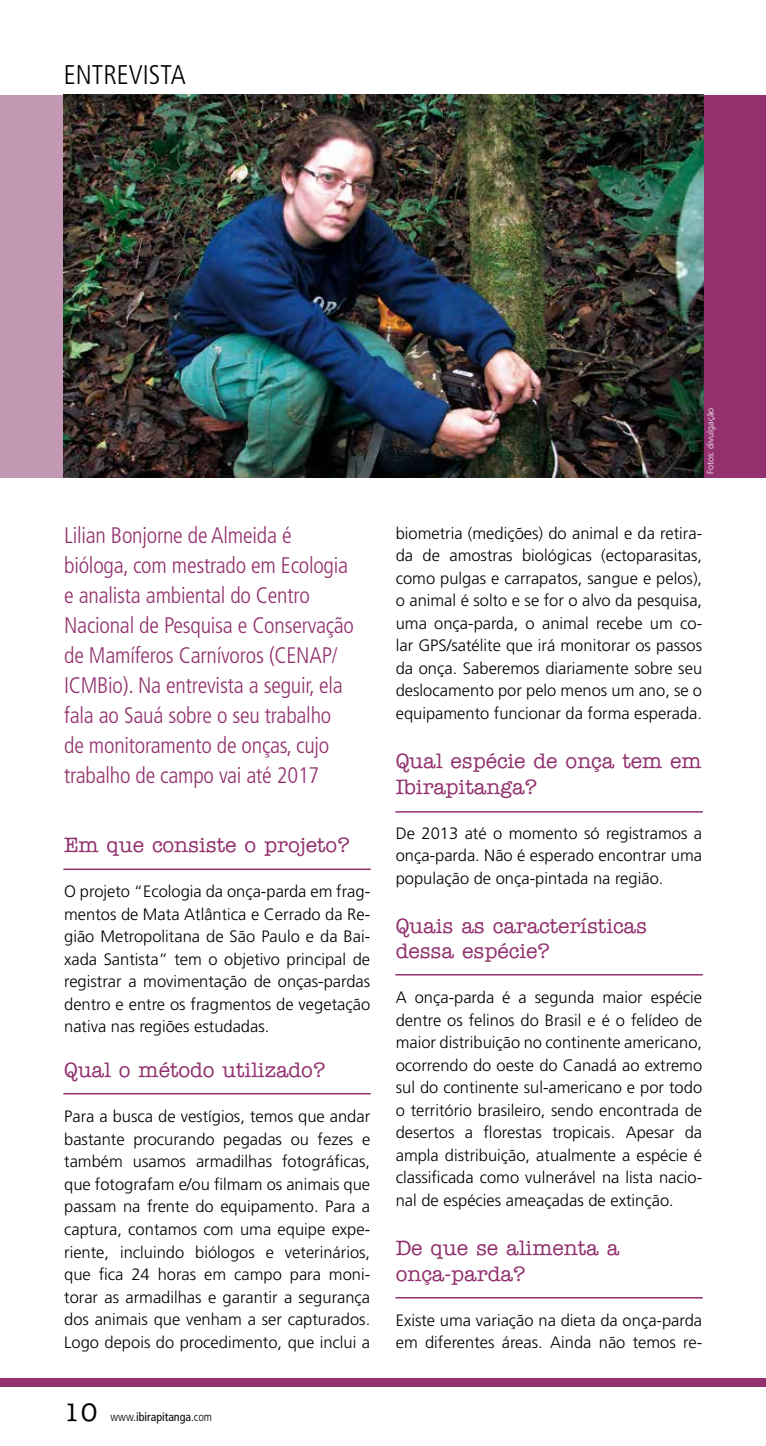
<style>
.page{position:relative;width:766px;height:1446px;background:#fff}
.page>*{position:absolute;margin:0;border:0;box-sizing:border-box;transform-origin:0 0}
.t1{font:300 condensed 27px "Frutiger LT Std";color:#000}
.t2{font:300 condensed 22.5px/30px "Frutiger LT Std";letter-spacing:-.01em;color:#92316e}
.t3{font:500 21px/25.5px "American Typewriter Std";color:#92316e}
.t4{font:300 16.5px/22.5px "Frutiger LT Std";color:#000;text-align:justify}
.t5{font:condensed 12px "Frutiger LT Std";color:#000}
.t6{font:300 9px "Frutiger LT Std";color:#fff}
.s1{font-family:"American Typewriter Std";font-weight:500;font-stretch:normal;font-size:25.5px}
.s2{font-weight:300}
</style>
<div class="page">
<div style="left:64px;top:95px;width:701px;height:382px;background:#92316e"></div>
<div style="left:0;top:1378px;width:765px;height:9px;background:#92316e"></div>
<div style="left:0;top:95px;width:64px;height:382px;background:#c398b2"></div>
<img style="left:64px;top:95px;width:639px;height:382px">
<hr style="left:64px;top:868px;width:306px;height:2px;background:#92316e">
<hr style="left:64px;top:1093px;width:306px;height:1px;background:#92316e">
<hr style="left:396px;top:1297px;width:306px;height:1px;background:#92316e">
<hr style="left:396px;top:811px;width:306px;height:1px;background:#92316e">
<hr style="left:396px;top:974px;width:306px;height:1px;background:#92316e">
<h1 class="t1" style="left:64px;top:59px;width:123px">Entrevista</h1>
<h2 class="t2" style="left:64px;top:521px;width:291px">Lilian Bonjorne de Almeida é bióloga, com mestrado em Ecologia e analista ambiental do Centro<br>Nacional de Pesquisa e Conservação de M amíferos Carnívoros (CENAP</h2>
<h2 class="t2" style="left:64px;top:641px;width:280px;text-indent:267px">/<br>ICMBio). Na entrevista a seguir, ela fala ao Sauá sobre o seu trabalho de monitoramento de onças, cujo trabalho de campo vai até 2017</h2>
<p class="t3" style="left:64px;top:833px;width:287px">Em que consiste o projeto?</p>
<p class="t4" style="left:64px;top:880px;width:307px">O projeto “Ecologia da onça-parda em frag&shy;mentos de Mata Atlântica e Cerrado da Re&shy;gião Metropolitana de São Paulo e da Bai&shy;xada Santista” tem o objetivo principal de registrar a movimentação de onças-pardas dentro e entre os fragmentos de vegetação nativa nas regiões estudadas.</p>
<p class="t3" style="left:64px;top:1058px;width:263px">Qual o método utilizado?</p>
<p class="t4" style="left:64px;top:1105px;width:307px">Para a busca de vestígios, temos que andar bastante procurando pegadas ou fezes e também usamos armadilhas fotográficas, que fotografam e/ou filmam os animais que passam na frente do equipamento. Para a captura, contamos com uma equipe expe&shy;riente, incluindo biólogos e veterinários, que fica 24 horas em campo para moni&shy;torar as armadilhas e garantir a segurança dos animais que venham a ser capturados.<br>Logo depois do procedimento, que inclui a</p>
<p class="t5" style="left:64px;top:1410px;width:150px"><span class="s1">10</span> <span class="s2">www.</span>ibirapitanga<span class="s2">.com</span></p>
<p class="t6" style="left:705px;top:474px;width:68px;rotate:-90deg">Fotos: divulgação</p>
<p class="t4" style="left:395px;top:522px;width:308px">biometria (medições) do animal e da retira&shy;da de amostras biológicas (ectoparasitas, como pulgas e carrapatos, sangue e pelos), o animal é solto e se for o alvo da pesquisa, uma onça-parda, o animal recebe um co&shy;lar GPS/satélite que irá monitorar os passos da onça. Saberemos diariamente sobre seu deslocamento por pelo menos um ano, se o equipamento funcionar da forma esperada.</p>
<p class="t3" style="left:395px;top:748px;width:307px">Qual espécie de onça tem em<br>Ibirapitanga?</p>
<p class="t4" style="left:395px;top:822px;width:308px">De 2013 até o momento só registramos a onça-parda. Não é esperado encontrar uma população de onça-pintada na região.</p>
<p class="t3" style="left:395px;top:913px;width:253px">Quais as características dessa espécie?</p>
<p class="t4" style="left:395px;top:986px;width:308px">A onça-parda é a segunda maior espécie dentre os felinos do Brasil e é o felídeo de maior distribuição no continente americano, ocorrendo do oeste do Canadá ao extremo sul do continente sul-americano e por todo o território brasileiro, sendo encontrada de desertos a florestas tropicais. Apesar da ampla distribuição, atualmente a espécie é classificada como vulnerável na lista nacio&shy;nal de espécies ameaçadas de extinção.</p>
<p class="t3" style="left:395px;top:1235px;width:225px">De que se alimenta a onça-parda?</p>
<p class="t4" style="left:395px;top:1309px;width:308px">Existe uma variação na dieta da onça-parda em diferentes áreas. Ainda não temos re-</p>
</div>
